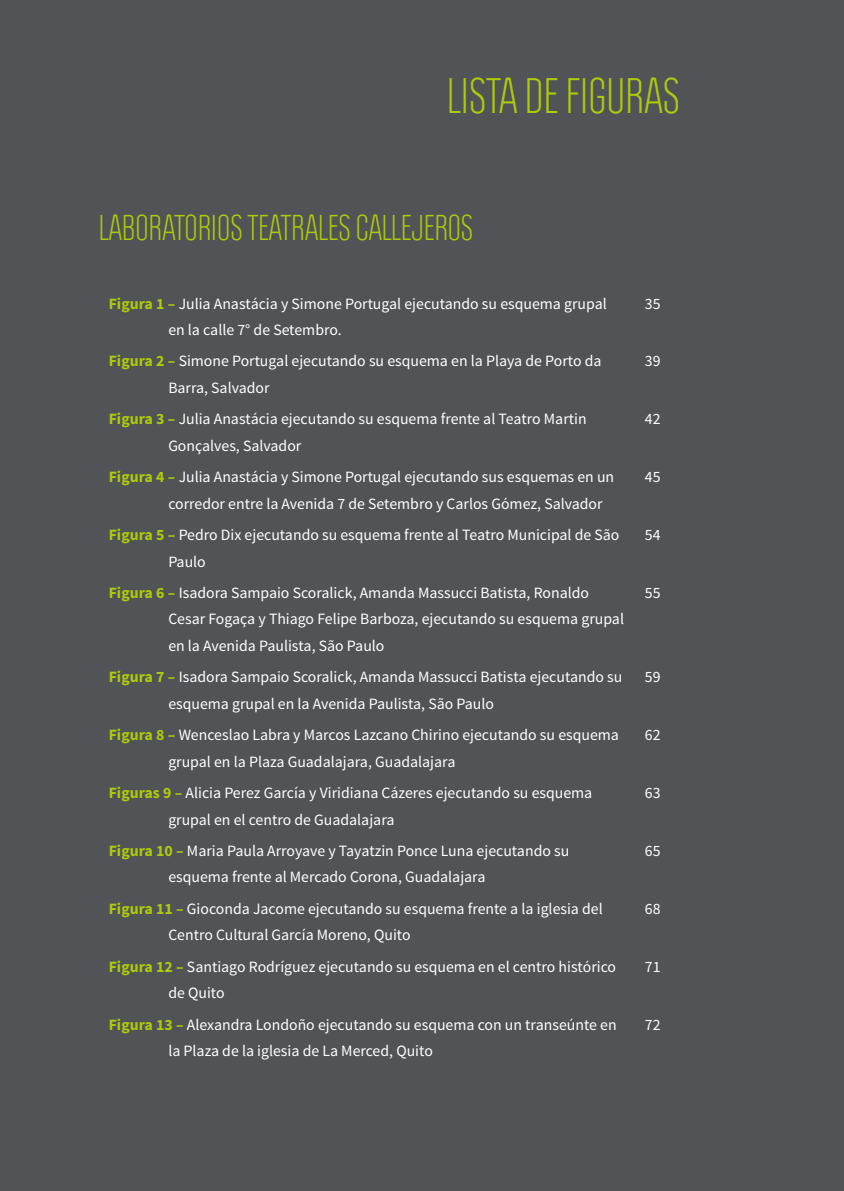
<style>
.page{position:relative;width:844px;height:1191px;background:#fff}
.page>*{position:absolute;margin:0;border:0;box-sizing:border-box;transform-origin:0 0}
.T0{font:43.75px "Politica";color:#afca0b}
.t1{font:31.5px "Politica";color:#afca0b}
.cont_figura{font:15.75px/26.2px "Source Sans Pro";color:#fff}
.bilbiografia{font:15.75px "Source Sans Pro";color:#fff}
.s1{font-weight:700;color:#afca0b}
</style>
<div class="page">
<div style="left:0;top:0;width:843px;height:1191px;background:#505456"></div>
<p class="T0" style="left:447px;top:68px;width:234px">LISTA DE FIGURAS</p>
<p class="t1" style="left:99px;top:208px;width:375px">LABORATORIOS TEATRALES CALLEJEROS</p>
<p class="cont_figura" style="left:168px;top:290px;width:440px;text-indent:-60px"><span class="s1">Figura 1 –</span> Julia Anastácia y Simone Portugal ejecutando su esquema grupal en la calle 7° de Setembro.</p>
<p class="bilbiografia" style="left:644px;top:293px;width:17px">35</p>
<p class="cont_figura" style="left:168px;top:348px;width:434px;text-indent:-60px"><span class="s1">Figura 2 –</span> Simone Portugal ejecutando su esquema en la Playa de Porto da<br>Barra, Salvador</p>
<p class="bilbiografia" style="left:644px;top:351px;width:17px">39</p>
<p class="cont_figura" style="left:168px;top:406px;width:419px;text-indent:-60px"><span class="s1">Figura 3 –</span> Julia Anastácia ejecutando su esquema frente al Teatro Martin<br>Gonçalves, Salvador</p>
<p class="bilbiografia" style="left:644px;top:409px;width:17px">42</p>
<p class="cont_figura" style="left:168px;top:464px;width:447px;text-indent:-60px"><span class="s1">Figura 4 –</span> Julia Anastácia y Simone Portugal ejecutando sus esquemas en un corredor entre la Avenida 7 de Setembro y Carlos Gómez, Salvador</p>
<p class="bilbiografia" style="left:644px;top:467px;width:17px">45</p>
<p class="cont_figura" style="left:168px;top:522px;width:452px;text-indent:-60px"><span class="s1">Figura 5 –</span> Pedro Dix ejecutando su esquema frente al Teatro Municipal de São<br>Paulo</p>
<p class="bilbiografia" style="left:644px;top:525px;width:17px">54</p>
<p class="cont_figura" style="left:168px;top:580px;width:457px;text-indent:-60px"><span class="s1">Figura 6 –</span> Isadora Sampaio Scoralick, Amanda Massucci Batista, Ronaldo<br>Cesar Fogaça y Thiago Felipe Barboza, ejecutando su esquema grupal en la Avenida Paulista, São Paulo</p>
<p class="bilbiografia" style="left:644px;top:583px;width:17px">55</p>
<p class="cont_figura" style="left:168px;top:664px;width:455px;text-indent:-60px"><span class="s1">Figura 7 –</span> Isadora Sampaio Scoralick, Amanda Massucci Batista ejecutando su esquema grupal en la Avenida Paulista, São Paulo</p>
<p class="bilbiografia" style="left:644px;top:667px;width:17px">59</p>
<p class="cont_figura" style="left:168px;top:722px;width:452px;text-indent:-60px"><span class="s1">Figura 8 –</span> Wenceslao Labra y Marcos Lazcano Chirino ejecutando su esquema grupal en la Plaza Guadalajara, Guadalajara</p>
<p class="bilbiografia" style="left:644px;top:725px;width:17px">62</p>
<p class="cont_figura" style="left:168px;top:780px;width:425px;text-indent:-60px"><span class="s1">Figuras 9 –</span> Alicia Perez García y Viridiana Cázeres ejecutando su esquema grupal en el centro de Guadalajara</p>
<p class="bilbiografia" style="left:644px;top:783px;width:17px">63</p>
<p class="cont_figura" style="left:168px;top:838px;width:402px;text-indent:-60px"><span class="s1">Figura 10 –</span> Maria Paula Arroyave y Tayatzin Ponce Luna ejecutando su esquema frente al Mercado Corona, Guadalajara</p>
<p class="bilbiografia" style="left:644px;top:841px;width:17px">65</p>
<p class="cont_figura" style="left:168px;top:896px;width:436px;text-indent:-60px"><span class="s1">Figura 11 –</span> Gioconda Jacome ejecutando su esquema frente a la iglesia del<br>Centro Cultural García Moreno, Quito</p>
<p class="bilbiografia" style="left:644px;top:899px;width:17px">68</p>
<p class="cont_figura" style="left:168px;top:954px;width:449px;text-indent:-60px"><span class="s1">Figura 12 –</span> Santiago Rodríguez ejecutando su esquema en el centro histórico de Quito</p>
<p class="bilbiografia" style="left:644px;top:957px;width:17px">71</p>
<p class="cont_figura" style="left:168px;top:1012px;width:449px;text-indent:-60px"><span class="s1">Figura 13 –</span> Alexandra Londoño ejecutando su esquema con un transeúnte en la Plaza de la iglesia de La Merced, Quito</p>
<p class="bilbiografia" style="left:644px;top:1015px;width:17px">72</p>
</div>
